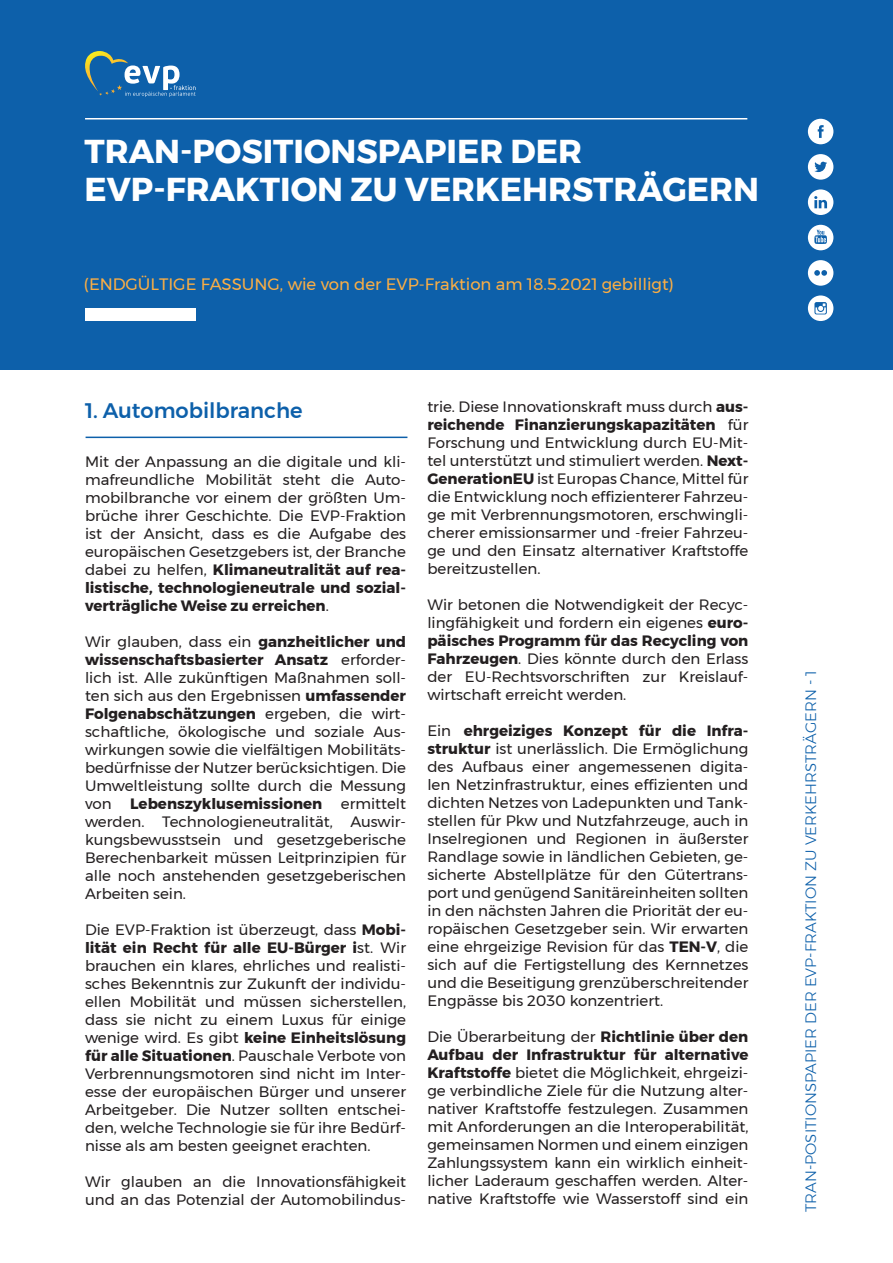
<style>
.page{position:relative;width:893px;height:1263px;background:#fff}
.page>*{position:absolute;margin:0;border:0;box-sizing:border-box;transform-origin:0 0}
.t1{font:700 33px "Montserrat";color:#fff}
.Titre_bleu{font:500 21px "Montserrat";color:#0d60aa}
.t2{font:16.5px "Montserrat";color:#fbae44}
.t3{font:15px/18px "Montserrat";color:#231f20;text-align:justify}
.t4{font:300 15px "Montserrat";color:#0d60aa}
.s1{font-weight:700}
</style>
<div class="page">
<div style="left:0;top:0;width:893px;height:370px;background:#0d60aa"></div>
<svg style="left:85px;top:51px;width:111px;height:46px"></svg>
<hr style="left:85px;top:118px;width:662px;height:1px;background:#fff">
<div style="left:85px;top:308px;width:111px;height:13px;background:#fff"></div>
<svg style="left:808px;top:119px;width:25px;height:25px"></svg>
<svg style="left:808px;top:154px;width:25px;height:26px"></svg>
<svg style="left:808px;top:189px;width:25px;height:26px"></svg>
<svg style="left:808px;top:260px;width:25px;height:26px"></svg>
<svg style="left:808px;top:295px;width:25px;height:26px"></svg>
<svg style="left:808px;top:225px;width:25px;height:25px"></svg>
<hr style="left:86px;top:437px;width:321px;height:1px;background:#0d60aa">
<p class="t1" style="left:85px;top:125px;width:499px">TRAN-POSITIONSPAPIER DER</p>
<p class="t1" style="left:85px;top:163px;width:676px">EVP-FRAKTION ZU VERKEHRSTRÄGERN</p>
<p class="t2" style="left:84px;top:272px;width:591px">(ENDGÜLTIGE FASSUNG, wie von der EVP-Fraktion am 18.5.2021 gebilligt)</p>
<p class="Titre_bleu" style="left:85px;top:394px;width:219px">1. Automobilbranche</p>
<p class="t3" style="left:85px;top:453px;width:323px">Mit der Anpassung an die digitale und kli&shy;mafreundliche Mobilität steht die Auto&shy;mobilbranche vor einem der größten Um&shy;brüche ihrer Geschichte. Die EVP-Fraktion ist der Ansicht, dass es die Aufgabe des europäischen Gesetzgebers ist, der Branche dabei zu helfen, <span class="s1">Klimaneutralität auf rea&shy;listische, technologieneutrale und sozial&shy;verträgliche Weise zu erreichen</span>.</p>
<p class="t3" style="left:85px;top:633px;width:323px">Wir glauben, dass ein <span class="s1">ganzheitlicher und wissenschaftsbasierter Ansatz</span> erforder&shy;lich ist. Alle zukünftigen Maßnahmen soll&shy;ten sich aus den Ergebnissen <span class="s1">umfassender Folgenabschätzungen</span> ergeben, die wirt&shy;schaftliche, ökologische und soziale Aus&shy;wirkungen sowie die vielfältigen Mobilitäts&shy;bedürfnisse der Nutzer berücksichtigen. Die Umweltleistung sollte durch die Messung von <span class="s1">Lebenszyklusemissionen</span> ermittelt werden. Technologieneutralität, Auswir&shy;kungsbewusstsein und gesetzgeberische Berechenbarkeit müssen Leitprinzipien für alle noch anstehenden gesetzgeberischen Arbeiten sein.</p>
<p class="t3" style="left:85px;top:921px;width:323px">Die EVP-Fraktion ist überzeugt, dass <span class="s1">Mobi&shy;lität ein Recht für alle EU-Bürger i</span>st. Wir brauchen ein klares, ehrliches und realisti&shy;sches Bekenntnis zur Zukunft der individu&shy;ellen Mobilität und müssen sicherstellen, dass sie nicht zu einem Luxus für einige wenige wird. Es gibt <span class="s1">keine Einheitslösung für alle Situationen</span>. Pauschale Verbote von Verbrennungsmotoren sind nicht im Inter&shy;esse der europäischen Bürger und unserer Arbeitgeber. Die Nutzer sollten entschei&shy;den, welche Technologie sie für ihre Bedürf&shy;nisse als am besten geeignet erachten.</p>
<p class="t3" style="left:85px;top:1173px;width:323px">Wir glauben an die Innovationsfähigkeit und an das Potenzial der Automobilindus-</p>
<p class="t3" style="left:427px;top:397px;width:323px">trie. Diese Innovationskraft muss durch <span class="s1">aus&shy;reichende Finanzierungskapazitäten</span> für Forschung und Entwicklung durch EU-Mit&shy;tel unterstützt und stimuliert werden. <span class="s1">Next-GenerationEU</span> ist Europas Chance, Mittel für die Entwicklung noch effizienterer Fahrzeu&shy;ge mit Verbrennungsmotoren, erschwingli&shy;cherer emissionsarmer und -freier Fahrzeu&shy;ge und den Einsatz alternativer Kraftstoffe bereitzustellen.</p>
<p class="t3" style="left:427px;top:595px;width:323px">Wir betonen die Notwendigkeit der Recyc&shy;lingfähigkeit und fordern ein eigenes <span class="s1">euro&shy;päisches Programm für das Recycling von Fahrzeugen</span>. Dies könnte durch den Erlass der EU-Rechtsvorschriften zur Kreislauf&shy;wirtschaft erreicht werden.</p>
<p class="t3" style="left:427px;top:721px;width:323px">Ein <span class="s1">ehrgeiziges Konzept für die Infra&shy;struktur</span> ist unerlässlich. Die Ermöglichung des Aufbaus einer angemessenen digita&shy;len Netzinfrastruktur, eines effizienten und dichten Netzes von Ladepunkten und Tank&shy;stellen für Pkw und Nutzfahrzeuge, auch in Inselregionen und Regionen in äußerster Randlage sowie in ländlichen Gebieten, ge&shy;sicherte Abstellplätze für den Gütertrans&shy;port und genügend Sanitäreinheiten sollten in den nächsten Jahren die Priorität der eu&shy;ropäischen Gesetzgeber sein. Wir erwarten eine ehrgeizige Revision für das <span class="s1">TEN-V</span>, die sich auf die Fertigstellung des Kernnetzes und die Beseitigung grenzüberschreitender Engpässe bis 2030 konzentriert.</p>
<p class="t3" style="left:427px;top:1027px;width:323px">Die Überarbeitung der <span class="s1">Richtlinie über den Aufbau der Infrastruktur für alternative Kraftstoffe</span> bietet die Möglichkeit, ehrgeizi&shy;ge verbindliche Ziele für die Nutzung alter&shy;nativer Kraftstoffe festzulegen. Zusammen mit Anforderungen an die Interoperabilität, gemeinsamen Normen und einem einzigen Zahlungssystem kann ein wirklich einheit&shy;licher Laderaum geschaffen werden. Alter&shy;native Kraftstoffe wie Wasserstoff sind ein</p>
<p class="t4" style="left:799px;top:1212px;width:543px;rotate:-90deg">TRAN-POSITIONSPAPIER DER EVP-FRAKTION ZU VERKEHRSTRÄGERN - 1</p>
</div>
